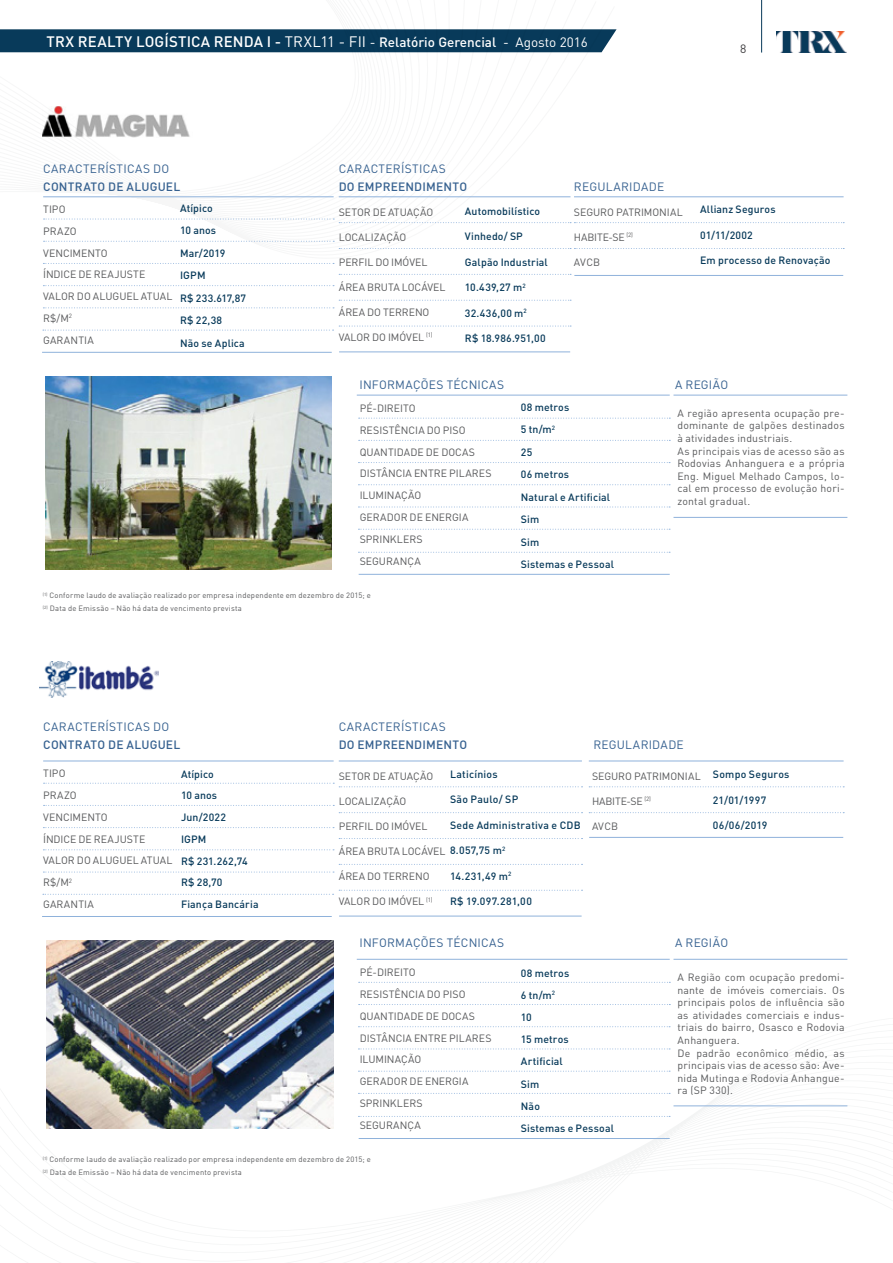
<style>
.page{position:relative;width:893px;height:1263px;background:#fff}
.page>*{position:absolute;margin:0;border:0;box-sizing:border-box;transform-origin:0 0}
.t1{font:500 15px "DIN";letter-spacing:.01em;color:#fff}
.t2{font:12px "DIN";letter-spacing:.02em;color:#366190}
.t3{font:500 12px "DIN";letter-spacing:.015em;color:#366190}
.t4{font:12px "DIN";color:#414042}
.t5{font:10.5px/21.8px "DIN";letter-spacing:.015em;color:#58595b}
.t6{font:500 10.5px/22.5px "DIN";letter-spacing:.015em;color:#083a5a}
.t7{font:10.5px "DIN";letter-spacing:-.005em;color:#58595b}
.t8{font:10.5px "DIN";letter-spacing:-.015em;color:#58595b}
.t9{font:7.65px/13px "DIN";letter-spacing:.03em;color:#58595b}
.s1{font-weight:400}
.s2{font-weight:400;font-size:13.5px}
.s3{font-size:13.5px}
.s4{font-weight:500;color:#083a5a}
</style>
<div class="page">
<svg style="left:358px;top:1026px;width:490px;height:175px"></svg>
<svg style="left:0;top:52px;width:615px;height:249px"></svg>
<div style="left:0;top:29px;width:617px;height:23px;background:#083a5a"></div>
<hr style="left:761px;top:0;width:1px;height:53px;background:#083a5a">
<img style="left:777px;top:31px;width:69px;height:22px">
<hr style="left:574px;top:196px;width:270px;height:1px;background:#8fb2db">
<hr style="left:357px;top:395px;width:313px;height:1px;background:#8fb2db">
<hr style="left:673px;top:395px;width:174px;height:1px;background:#8fb2db">
<hr style="left:574px;top:275px;width:269px;height:1px;background:#8fb2db">
<hr style="left:673px;top:517px;width:174px;height:1px;background:#8fb2db">
<hr style="left:339px;top:196px;width:231px;height:1px;background:#8fb2db">
<hr style="left:339px;top:351px;width:231px;height:1px;background:#8fb2db">
<svg style="left:339px;top:248px;width:505px;height:1px"></svg>
<svg style="left:339px;top:274px;width:232px;height:1px"></svg>
<svg style="left:339px;top:300px;width:232px;height:1px"></svg>
<hr style="left:42px;top:352px;width:290px;height:1px;background:#8fb2db">
<hr style="left:359px;top:574px;width:311px;height:1px;background:#8fb2db">
<hr style="left:43px;top:196px;width:291px;height:1px;background:#8fb2db">
<svg style="left:43px;top:307px;width:291px;height:1px"></svg>
<svg style="left:358px;top:507px;width:312px;height:1px"></svg>
<svg style="left:43px;top:326px;width:528px;height:5px"></svg>
<svg style="left:358px;top:529px;width:312px;height:1px"></svg>
<svg style="left:358px;top:552px;width:312px;height:1px"></svg>
<svg style="left:44px;top:241px;width:290px;height:1px"></svg>
<svg style="left:359px;top:440px;width:311px;height:1px"></svg>
<svg style="left:44px;top:219px;width:800px;height:4px"></svg>
<svg style="left:359px;top:418px;width:311px;height:1px"></svg>
<svg style="left:43px;top:263px;width:291px;height:1px"></svg>
<svg style="left:358px;top:462px;width:312px;height:1px"></svg>
<svg style="left:43px;top:285px;width:291px;height:1px"></svg>
<svg style="left:358px;top:484px;width:312px;height:1px"></svg>
<img style="left:43px;top:107px;width:150px;height:30px">
<img style="left:46px;top:377px;width:286px;height:192px">
<hr style="left:589px;top:760px;width:255px;height:1px;background:#8fb2db">
<hr style="left:357px;top:959px;width:313px;height:1px;background:#8fb2db">
<hr style="left:673px;top:959px;width:174px;height:1px;background:#8fb2db">
<hr style="left:589px;top:837px;width:254px;height:1px;background:#8fb2db">
<hr style="left:673px;top:1105px;width:174px;height:1px;background:#8fb2db">
<svg style="left:589px;top:812px;width:255px;height:1px"></svg>
<svg style="left:589px;top:786px;width:255px;height:1px"></svg>
<hr style="left:339px;top:760px;width:243px;height:1px;background:#8fb2db">
<hr style="left:339px;top:916px;width:243px;height:1px;background:#8fb2db">
<svg style="left:339px;top:812px;width:243px;height:1px"></svg>
<svg style="left:339px;top:838px;width:243px;height:1px"></svg>
<svg style="left:339px;top:864px;width:243px;height:1px"></svg>
<hr style="left:42px;top:916px;width:290px;height:1px;background:#8fb2db">
<hr style="left:359px;top:1138px;width:311px;height:1px;background:#8fb2db">
<hr style="left:43px;top:760px;width:291px;height:1px;background:#8fb2db">
<svg style="left:43px;top:872px;width:291px;height:1px"></svg>
<svg style="left:358px;top:1071px;width:312px;height:1px"></svg>
<svg style="left:43px;top:890px;width:539px;height:5px"></svg>
<svg style="left:358px;top:1093px;width:312px;height:1px"></svg>
<svg style="left:358px;top:1116px;width:312px;height:1px"></svg>
<svg style="left:44px;top:805px;width:290px;height:1px"></svg>
<svg style="left:359px;top:1004px;width:311px;height:1px"></svg>
<svg style="left:44px;top:783px;width:538px;height:4px"></svg>
<svg style="left:359px;top:982px;width:311px;height:1px"></svg>
<svg style="left:43px;top:827px;width:291px;height:1px"></svg>
<svg style="left:358px;top:1026px;width:312px;height:1px"></svg>
<svg style="left:43px;top:849px;width:291px;height:1px"></svg>
<svg style="left:358px;top:1048px;width:312px;height:1px"></svg>
<img style="left:39px;top:661px;width:120px;height:36px">
<img style="left:46px;top:941px;width:288px;height:188px">
<h1 class="t1" style="left:46px;top:32px;width:543px">TRX REALTY LOGÍSTICA RENDA I - <span class="s1">TRXL11 - FII</span> <span class="s2">-</span> <span class="s3">Relatório Gerencial</span> <span class="s2">- Agosto 2016</span></h1>
<p class="t4" style="left:740px;top:41px;width:8px">8</p>
<p class="t2" style="left:43px;top:161px;width:128px">CARACTERÍSTICAS DO</p>
<p class="t3" style="left:43px;top:179px;width:139px">CONTRATO DE ALUGUEL</p>
<p class="t6" style="left:180px;top:196px;width:68px">Atípico<br>10 anos<br>Mar/2019<br>IGPM<br>R$ 233.617,87<br>R$ 22,38<br>Não se Aplica</p>
<p class="t5" style="left:43px;top:198px;width:131px">TIPO<br>PRAZO<br>VENCIMENTO<br>ÍNDICE DE REAJUSTE<br>VALOR DO ALUGUEL ATUAL<br>R$/M<sup>2<br></sup>GARANTIA</p>
<p class="t2" style="left:339px;top:161px;width:108px">CARACTERÍSTICAS</p>
<p class="t3" style="left:339px;top:179px;width:130px">DO EMPREENDIMENTO</p>
<p class="t6" style="left:465px;top:199px;width:77px">Automobilístico</p>
<p class="t6" style="left:465px;top:225px;width:59px">Vinhedo/ SP</p>
<p class="t6" style="left:465px;top:250px;width:84px">Galpão Industrial</p>
<p class="t6" style="left:465px;top:276px;width:62px">10.439,27 m<sup>2</sup></p>
<p class="t6" style="left:465px;top:301px;width:63px">32.436,00 m<sup>2</sup></p>
<p class="t6" style="left:465px;top:327px;width:82px">R$ 18.986.951,00</p>
<p class="t7" style="left:339px;top:205px;width:96px">SETOR DE ATUAÇÃO</p>
<p class="t5" style="left:339px;top:226px;width:69px">LOCALIZAÇÃO</p>
<p class="t7" style="left:339px;top:255px;width:90px">PERFIL DO IMÓVEL</p>
<p class="t7" style="left:339px;top:280px;width:108px">ÁREA BRUTA LOCÁVEL</p>
<p class="t7" style="left:339px;top:305px;width:92px">ÁREA DO TERRENO</p>
<p class="t7" style="left:339px;top:330px;width:95px">VALOR DO IMÓVEL <sup>(1)</sup></p>
<p class="t2" style="left:574px;top:179px;width:92px">REGULARIDADE</p>
<p class="t7" style="left:574px;top:205px;width:110px">SEGURO PATRIMONIAL</p>
<p class="t8" style="left:574px;top:230px;width:60px">HABITE-SE <sup>(2)</sup></p>
<p class="t5" style="left:574px;top:251px;width:28px">AVCB</p>
<p class="t6" style="left:700px;top:198px;width:77px">Allianz Seguros</p>
<p class="t6" style="left:700px;top:223px;width:54px">01/11/2002</p>
<p class="t6" style="left:700px;top:249px;width:132px">Em processo de Renovação</p>
<p class="t2" style="left:360px;top:377px;width:146px">INFORMAÇÕES TÉCNICAS</p>
<p class="t2" style="left:675px;top:377px;width:54px">A REGIÃO</p>
<p class="t5" style="left:360px;top:397px;width:133px">PÉ-DIREITO<br>RESISTÊNCIA DO PISO<br>QUANTIDADE DE DOCAS<br>DISTÂNCIA ENTRE PILARES<br>ILUMINAÇÃO<br>GERADOR DE ENERGIA<br>SPRINKLERS<br>SEGURANÇA</p>
<p class="t6" style="left:521px;top:395px;width:95px">08 metros<br>5 tn/m<sup>2<br></sup>25<br>06 metros<br>Natural e Artificial<br>Sim<br>Sim<br>Sistemas e Pessoal</p>
<p class="t5" style="left:677px;top:407px;width:169px;line-height:12.6px">A região apresenta ocupação pre&shy;dominante de galpões destinados à atividades industriais.<br>As principais vias de acesso são as<br>Rodovias Anhanguera e a própria<br>Eng. Miguel Melhado Campos, lo&shy;cal em processo de evolução hori&shy;zontal gradual.</p>
<p class="t9" style="left:43px;top:589px;width:329px"><sup>(1)</sup> Conforme laudo de avaliação realizado por empresa independente em dezembro de 2015; e <sup>(2)</sup> Data de Emissão – Não há data de vencimento prevista</p>
<p class="t2" style="left:43px;top:719px;width:128px">CARACTERÍSTICAS DO</p>
<p class="t3" style="left:43px;top:737px;width:139px">CONTRATO DE ALUGUEL</p>
<p class="t5" style="left:43px;top:762px;width:131px">TIPO<br>PRAZO<br>VENCIMENTO<br>ÍNDICE DE REAJUSTE<br>VALOR DO ALUGUEL ATUAL<br>R$/M<sup>2<br></sup>GARANTIA</p>
<p class="t6" style="left:181px;top:762px;width:79px;line-height:21.8px">Atípico<br>10 anos<br>Jun/2022<br>IGPM<br>R$ 231.262,74<br>R$ 28,70<br>Fiança Bancária</p>
<p class="t2" style="left:339px;top:719px;width:108px">CARACTERÍSTICAS</p>
<p class="t3" style="left:339px;top:737px;width:130px">DO EMPREENDIMENTO</p>
<p class="t6" style="left:450px;top:762px;width:49px">Laticínios</p>
<p class="t6" style="left:450px;top:788px;width:70px">São Paulo/ SP</p>
<p class="t6" style="left:450px;top:813px;width:132px">Sede Administrativa e CDB</p>
<p class="t7" style="left:339px;top:844px;width:168px">ÁREA BRUTA LOCÁVEL <span class="s4">8.057,75 m</span><sup>2</sup></p>
<p class="t6" style="left:450px;top:864px;width:63px">14.231,49 m<sup>2</sup></p>
<p class="t6" style="left:450px;top:890px;width:83px">R$ 19.097.281,00</p>
<p class="t7" style="left:339px;top:769px;width:96px">SETOR DE ATUAÇÃO</p>
<p class="t5" style="left:339px;top:790px;width:69px">LOCALIZAÇÃO</p>
<p class="t7" style="left:339px;top:819px;width:90px">PERFIL DO IMÓVEL</p>
<p class="t7" style="left:339px;top:870px;width:92px">ÁREA DO TERRENO</p>
<p class="t7" style="left:339px;top:895px;width:95px">VALOR DO IMÓVEL <sup>(1)</sup></p>
<p class="t2" style="left:593px;top:737px;width:92px">REGULARIDADE</p>
<p class="t7" style="left:592px;top:769px;width:110px">SEGURO PATRIMONIAL</p>
<p class="t8" style="left:592px;top:794px;width:60px">HABITE-SE <sup>(2)</sup></p>
<p class="t5" style="left:592px;top:815px;width:28px">AVCB</p>
<p class="t6" style="left:713px;top:763px;width:78px">Sompo Seguros</p>
<p class="t6" style="left:713px;top:788px;width:55px">21/01/1997</p>
<p class="t6" style="left:713px;top:814px;width:56px">06/06/2019</p>
<p class="t2" style="left:360px;top:935px;width:146px">INFORMAÇÕES TÉCNICAS</p>
<p class="t2" style="left:675px;top:935px;width:54px">A REGIÃO</p>
<p class="t5" style="left:360px;top:961px;width:133px">PÉ-DIREITO<br>RESISTÊNCIA DO PISO<br>QUANTIDADE DE DOCAS<br>DISTÂNCIA ENTRE PILARES<br>ILUMINAÇÃO<br>GERADOR DE ENERGIA<br>SPRINKLERS<br>SEGURANÇA</p>
<p class="t9" style="left:43px;top:1153px;width:329px"><sup>(1)</sup> Conforme laudo de avaliação realizado por empresa independente em dezembro de 2015; e <sup>(2)</sup> Data de Emissão – Não há data de vencimento prevista</p>
<p class="t6" style="left:521px;top:961px;width:95px">08 metros<br>6 tn/m<sup>2<br></sup>10<br>15 metros<br>Artificial<br>Sim<br>Não<br>Sistemas e Pessoal</p>
<p class="t5" style="left:677px;top:971px;width:169px;line-height:12.6px">A Região com ocupação predomi&shy;nante de imóveis comerciais. Os principais polos de influência são as atividades comerciais e indus&shy;triais do bairro, Osasco e Rodovia<br>Anhanguera.<br>De padrão econômico médio, as principais vias de acesso são: Ave&shy;nida Mutinga e Rodovia Anhangue&shy;ra (SP 330).</p>
</div>
